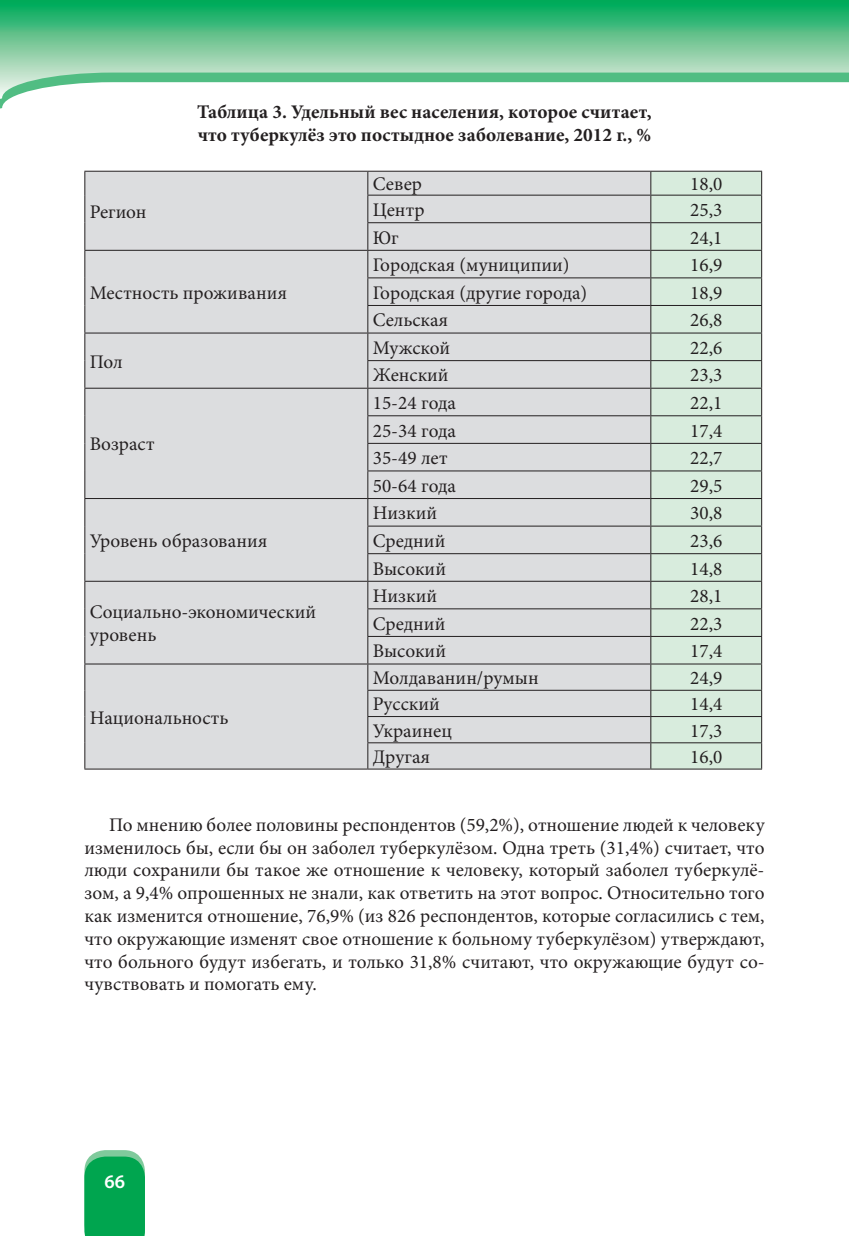
<style>
.page{position:relative;width:849px;height:1236px;background:#fff}
.page>*{position:absolute;margin:0;border:0;box-sizing:border-box;transform-origin:0 0}
.t1{font:19.25px/22.8px "Minion Pro";color:#231f20}
.t2{font:700 19.25px/22.8px "Minion Pro";color:#231f20}
.t3{font:600 19.25px "Myriad Pro";color:#fff}
</style>
<div class="page">
<svg style="left:84px;top:1150px;width:61px;height:85px;background:#14ab5c"></svg>
<svg style="left:0;top:0;width:848px;height:99px"></svg>
<div style="left:85px;top:172px;width:565px;height:596px;background:#dcdddf"></div>
<svg style="left:651px;top:172px;width:110px;height:596px;background:#d3e6d7"></svg>
<hr style="left:84px;top:171px;width:284px;height:1px;background:#231f20">
<hr style="left:368px;top:171px;width:282px;height:1px;background:#231f20">
<hr style="left:650px;top:171px;width:111px;height:1px;background:#231f20">
<svg style="left:84px;top:172px;width:1px;height:596px"></svg>
<hr style="left:367px;top:195px;width:283px;height:1px;background:#231f20">
<hr style="left:650px;top:195px;width:111px;height:1px;background:#231f20">
<hr style="left:367px;top:222px;width:283px;height:1px;background:#231f20">
<hr style="left:650px;top:222px;width:111px;height:1px;background:#231f20">
<hr style="left:84px;top:250px;width:284px;height:1px;background:#231f20">
<hr style="left:368px;top:250px;width:282px;height:1px;background:#231f20">
<hr style="left:650px;top:250px;width:111px;height:1px;background:#231f20">
<hr style="left:367px;top:277px;width:283px;height:1px;background:#231f20">
<hr style="left:650px;top:277px;width:111px;height:1px;background:#231f20">
<hr style="left:367px;top:305px;width:283px;height:1px;background:#231f20">
<hr style="left:650px;top:305px;width:111px;height:1px;background:#231f20">
<hr style="left:84px;top:332px;width:284px;height:1px;background:#231f20">
<hr style="left:368px;top:332px;width:282px;height:1px;background:#231f20">
<hr style="left:650px;top:332px;width:111px;height:1px;background:#231f20">
<hr style="left:367px;top:360px;width:283px;height:1px;background:#231f20">
<hr style="left:650px;top:360px;width:111px;height:1px;background:#231f20">
<hr style="left:84px;top:388px;width:284px;height:1px;background:#231f20">
<hr style="left:368px;top:388px;width:282px;height:1px;background:#231f20">
<hr style="left:650px;top:388px;width:111px;height:1px;background:#231f20">
<hr style="left:367px;top:415px;width:283px;height:1px;background:#231f20">
<hr style="left:650px;top:415px;width:111px;height:1px;background:#231f20">
<hr style="left:367px;top:443px;width:283px;height:1px;background:#231f20">
<hr style="left:650px;top:443px;width:111px;height:1px;background:#231f20">
<hr style="left:367px;top:470px;width:283px;height:1px;background:#231f20">
<hr style="left:650px;top:470px;width:111px;height:1px;background:#231f20">
<hr style="left:84px;top:498px;width:284px;height:1px;background:#231f20">
<hr style="left:368px;top:498px;width:282px;height:1px;background:#231f20">
<hr style="left:650px;top:498px;width:111px;height:1px;background:#231f20">
<hr style="left:367px;top:525px;width:283px;height:1px;background:#231f20">
<hr style="left:650px;top:525px;width:111px;height:1px;background:#231f20">
<hr style="left:367px;top:553px;width:283px;height:1px;background:#231f20">
<hr style="left:650px;top:553px;width:111px;height:1px;background:#231f20">
<hr style="left:84px;top:580px;width:284px;height:1px;background:#231f20">
<hr style="left:368px;top:580px;width:282px;height:1px;background:#231f20">
<hr style="left:650px;top:580px;width:111px;height:1px;background:#231f20">
<hr style="left:367px;top:608px;width:283px;height:1px;background:#231f20">
<hr style="left:650px;top:608px;width:111px;height:1px;background:#231f20">
<hr style="left:367px;top:636px;width:283px;height:1px;background:#231f20">
<hr style="left:650px;top:636px;width:111px;height:1px;background:#231f20">
<hr style="left:84px;top:663px;width:284px;height:1px;background:#231f20">
<hr style="left:368px;top:663px;width:282px;height:1px;background:#231f20">
<hr style="left:650px;top:663px;width:111px;height:1px;background:#231f20">
<hr style="left:367px;top:689px;width:283px;height:1px;background:#231f20">
<hr style="left:650px;top:689px;width:111px;height:1px;background:#231f20">
<hr style="left:367px;top:716px;width:283px;height:1px;background:#231f20">
<hr style="left:650px;top:716px;width:111px;height:1px;background:#231f20">
<hr style="left:367px;top:742px;width:283px;height:1px;background:#231f20">
<hr style="left:650px;top:742px;width:111px;height:1px;background:#231f20">
<hr style="left:84px;top:768px;width:284px;height:1px;background:#231f20">
<hr style="left:368px;top:768px;width:282px;height:1px;background:#231f20">
<hr style="left:650px;top:768px;width:111px;height:1px;background:#231f20">
<svg style="left:367px;top:172px;width:1px;height:596px"></svg>
<svg style="left:650px;top:172px;width:1px;height:596px"></svg>
<svg style="left:761px;top:172px;width:1px;height:596px"></svg>
<p class="t1" style="left:90px;top:200px;width:58px">Регион</p>
<p class="t2" style="left:197px;top:100px;width:455px">Таблица 3. Удельный вес населения, которое считает, что туберкулёз это постыдное заболевание, 2012 г., %</p>
<p class="t1" style="left:372px;top:173px;width:51px">Север</p>
<p class="t1" style="left:690px;top:173px;width:34px">18,0</p>
<p class="t1" style="left:372px;top:198px;width:53px">Центр</p>
<p class="t1" style="left:690px;top:198px;width:34px">25,3</p>
<p class="t1" style="left:372px;top:226px;width:27px">Юг</p>
<p class="t1" style="left:690px;top:226px;width:34px">24,1</p>
<p class="t1" style="left:90px;top:281px;width:199px">Местность проживания</p>
<p class="t1" style="left:90px;top:350px;width:34px">Пол</p>
<p class="t1" style="left:90px;top:433px;width:66px">Возраст</p>
<p class="t1" style="left:90px;top:529px;width:179px">Уровень образования</p>
<p class="t1" style="left:90px;top:600px;width:228px">Социально-экономический уровень</p>
<p class="t1" style="left:90px;top:706px;width:140px">Национальность</p>
<p class="t1" style="left:372px;top:253px;width:198px">Городская (муниципии)</p>
<p class="t1" style="left:690px;top:253px;width:34px">16,9</p>
<p class="t1" style="left:372px;top:281px;width:216px">Городская (другие города)</p>
<p class="t1" style="left:690px;top:281px;width:34px">18,9</p>
<p class="t1" style="left:372px;top:309px;width:77px">Сельская</p>
<p class="t1" style="left:690px;top:309px;width:34px">26,8</p>
<p class="t1" style="left:372px;top:336px;width:79px">Мужской</p>
<p class="t1" style="left:690px;top:336px;width:34px">22,6</p>
<p class="t1" style="left:372px;top:364px;width:77px">Женский</p>
<p class="t1" style="left:690px;top:364px;width:34px">23,3</p>
<p class="t1" style="left:372px;top:391px;width:85px">15-24 года</p>
<p class="t1" style="left:690px;top:391px;width:34px">22,1</p>
<p class="t1" style="left:372px;top:419px;width:85px">25-34 года</p>
<p class="t1" style="left:690px;top:419px;width:34px">17,4</p>
<p class="t1" style="left:372px;top:446px;width:76px">35-49 лет</p>
<p class="t1" style="left:690px;top:446px;width:34px">22,7</p>
<p class="t1" style="left:372px;top:474px;width:85px">50-64 года</p>
<p class="t1" style="left:690px;top:474px;width:34px">29,5</p>
<p class="t1" style="left:372px;top:502px;width:66px">Низкий</p>
<p class="t1" style="left:690px;top:502px;width:34px">30,8</p>
<p class="t1" style="left:372px;top:529px;width:74px">Средний</p>
<p class="t1" style="left:690px;top:529px;width:34px">23,6</p>
<p class="t1" style="left:372px;top:557px;width:75px">Высокий</p>
<p class="t1" style="left:690px;top:557px;width:34px">14,8</p>
<p class="t1" style="left:372px;top:584px;width:66px">Низкий</p>
<p class="t1" style="left:690px;top:584px;width:34px">28,1</p>
<p class="t1" style="left:372px;top:612px;width:74px">Средний</p>
<p class="t1" style="left:690px;top:612px;width:34px">22,3</p>
<p class="t1" style="left:372px;top:639px;width:75px">Высокий</p>
<p class="t1" style="left:690px;top:639px;width:34px">17,4</p>
<p class="t1" style="left:372px;top:666px;width:167px">Молдаванин/румын</p>
<p class="t1" style="left:690px;top:666px;width:34px">24,9</p>
<p class="t1" style="left:372px;top:693px;width:68px">Русский</p>
<p class="t1" style="left:690px;top:693px;width:34px">14,4</p>
<p class="t1" style="left:372px;top:719px;width:81px">Украинец</p>
<p class="t1" style="left:690px;top:719px;width:34px">17,3</p>
<p class="t1" style="left:372px;top:745px;width:59px">Другая</p>
<p class="t1" style="left:690px;top:745px;width:34px">16,0</p>
<p class="t1" style="left:84px;top:813px;width:681px;text-align:justify;text-indent:25px">По мнению более половины респондентов (59,2%), отношение людей к человеку изменилось бы, если бы он заболел туберкулёзом. Одна треть (31,4%) считает, что люди сохранили бы такое же отношение к человеку, который заболел туберкулё&shy;зом, а 9,4% опрошенных не знали, как ответить на этот вопрос. Относительно того как изменится отношение, 76,9% (из 826 респондентов, которые согласились с тем, что окружающие изменят свое отношение к больному туберкулёзом) утверждают, что больного будут избегать, и только 31,8% считают, что окружающие будут со&shy;чувствовать и помогать ему.</p>
<p class="t3" style="left:104px;top:1168px;width:22px">66</p>
</div>
